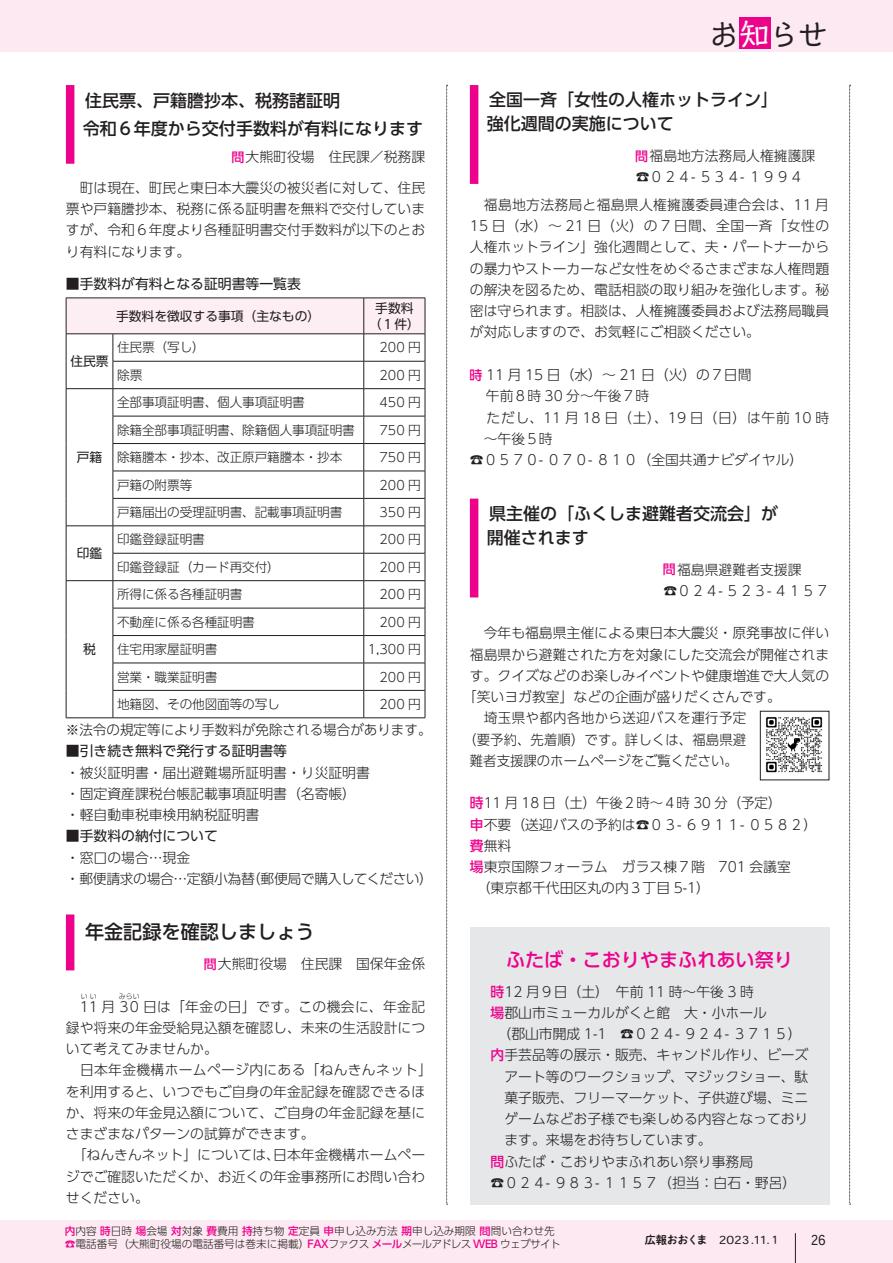
<style>
.page{position:relative;width:893px;height:1263px;background:#fff}
.page>*{position:absolute;margin:0;border:0;box-sizing:border-box;transform-origin:0 0}
.t1{font:31.95px "Talking Std";color:#231f20}
.t2{font:500 19.2px "UD Shin Go Pro";color:#ed028c}
.t3{font:500 19.2px "UD Shin Go Pro";color:#231f20}
.t4{font:500 16.95px/23.9px "UD Shin Go Pro";color:#231f20}
.t5{font:300 13.8px/21.3px "UD Shin Go Pro";color:#231f20}
.t6{font:300 13.8px/21.3px "UD Shin Go Pr 6 N";color:#231f20}
.t7{font:13.8px/21.3px "UD Shin Go Pro";color:#231f20}
.t8{font:300 13.8px "UD Shin Go Pro";letter-spacing:.025em;color:#231f20}
.t9{font:300 13.8px "UD Shin Go Pr 6 N";letter-spacing:.02em;color:#231f20}
.t10{font:300 13.8px "UD Shin Go Pr 6 N";letter-spacing:.025em;color:#231f20}
.t11{font:300 13.8px "UD Shin Go Pro";letter-spacing:.03em;color:#231f20}
.t12{font:300 13.8px "UD Shin Go Pro";letter-spacing:-.045em;color:#231f20}
.t13{font:300 13.8px "UD Shin Go Pro";letter-spacing:-.02em;color:#231f20}
.t14{font:13.8px "Heisei Maru Go Std W4";color:#231f20;scale:.8 1}
.t15{font:300 12.75px "UD Shin Go Pro";letter-spacing:-.01em;color:#231f20}
.t16{font:12.75px "UD Shin Go Pro";color:#231f20}
.t17{font:11.1px "Heisei Maru Go Std W4";color:#231f20}
.t18{font:11.1px "P Shuei NM Go Std N B";letter-spacing:-.035em;color:#231f20}
.t19{font:300 10.65px "UD Shin Go Pro";color:#231f20}
.t20{font:300 10.65px "UD Shin Go Pro";letter-spacing:-.06em;color:#231f20}
.t21{font:300 6.9px "UD Shin Go Pr 6 N";color:#231f20}
.s1{font-weight:500;font-size:13.05px;color:#ed028c}
.s2{font-weight:400}
.s3{font-weight:300}
.s4{color:#fff}
.s5{font-weight:500;color:#ed028c}
.s6{font-family:"UD Shin Go Pro";font-weight:500;font-size:13.05px;color:#ed028c}
.s7{font-weight:500;font-size:10.35px;color:#ed028c}
</style>
<div class="page">
<div style="left:0;top:0;width:893px;height:51px;background:#fce9f1"></div>
<div style="left:739px;top:18px;width:32px;height:31px;background:#ed028c"></div>
<div style="left:0;top:1220px;width:893px;height:43px;background:#fce9f1"></div>
<svg style="left:849px;top:85px;width:2px;height:1120px"></svg>
<svg style="left:446px;top:85px;width:2px;height:1120px"></svg>
<svg style="left:66px;top:298px;width:360px;height:420px"></svg>
<hr style="left:66px;top:717px;width:47px;height:1px;background:#231f20">
<hr style="left:113px;top:717px;width:251px;height:1px;background:#231f20">
<hr style="left:364px;top:717px;width:61px;height:1px;background:#231f20">
<div style="left:470px;top:927px;width:359px;height:277px;background:#e6e7e9"></div>
<div style="left:470px;top:85px;width:8px;height:99px;background:#ed028c"></div>
<div style="left:470px;top:499px;width:8px;height:98px;background:#ed028c"></div>
<img style="left:765px;top:717px;width:58px;height:56px">
<div style="left:760px;top:711px;width:69px;height:69px;border:1px solid #231f20"></div>
<div style="left:66px;top:914px;width:8px;height:56px;background:#ed028c"></div>
<div style="left:66px;top:85px;width:8px;height:79px;background:#ed028c"></div>
<hr style="left:795px;top:1233px;width:1px;height:30px;background:#231f20">
<p class="t4" style="left:66px;top:87px;width:359px;line-height:27.2px;text-indent:19px">住民票、戸籍謄抄本、税務諸証明<br>　令和６年度から交付手数料が有料になります</p>
<p class="t5" style="left:231px;top:146px;width:195px"><span class="s1">問</span>大熊町役場　住民課／税務課</p>
<p class="t5" style="left:66px;top:176px;width:361px;text-align:justify">　町は現在、町民と東日本大震災の被災者に対して、住民票や戸籍謄抄本、税務に係る証明書を無料で交付していますが、令和６年度より各種証明書交付手数料が以下のとおり有料になります。</p>
<p class="t7" style="left:66px;top:272px;width:236px">■手数料が有料となる証明書等一覧表</p>
<p class="t16" style="left:116px;top:306px;width:206px">手数料を徴収する事項（主なもの）</p>
<p class="t16" style="left:375px;top:298px;width:40px">手数料</p>
<p class="t16" style="left:369px;top:313px;width:53px">（１件(</p>
<p class="t16" style="left:70px;top:351px;width:40px">住民票</p>
<p class="t15" style="left:117px;top:337px;width:89px">住民票（写し）</p>
<p class="t15" style="left:117px;top:365px;width:27px">除票</p>
<p class="t15" style="left:380px;top:337px;width:43px">200 円</p>
<p class="t15" style="left:380px;top:365px;width:43px">200 円</p>
<p class="t15" style="left:117px;top:392px;width:189px">全部事項証明書、個人事項証明書</p>
<p class="t15" style="left:380px;top:392px;width:43px">450 円</p>
<p class="t15" style="left:117px;top:419px;width:239px">除籍全部事項証明書、除籍個人事項証明書</p>
<p class="t15" style="left:380px;top:419px;width:43px">750 円</p>
<p class="t16" style="left:77px;top:447px;width:27px">戸籍</p>
<p class="t15" style="left:117px;top:447px;width:227px">除籍謄本・抄本、改正原戸籍謄本・抄本</p>
<p class="t15" style="left:380px;top:447px;width:43px">750 円</p>
<p class="t15" style="left:117px;top:474px;width:77px">戸籍の附票等</p>
<p class="t15" style="left:380px;top:474px;width:43px">200 円</p>
<p class="t15" style="left:117px;top:502px;width:227px">戸籍届出の受理証明書、記載事項証明書</p>
<p class="t15" style="left:380px;top:502px;width:43px">350 円</p>
<p class="t16" style="left:77px;top:543px;width:27px">印鑑</p>
<p class="t15" style="left:117px;top:529px;width:89px">印鑑登録証明書</p>
<p class="t15" style="left:117px;top:557px;width:164px">印鑑登録証（カード再交付）</p>
<p class="t15" style="left:380px;top:529px;width:43px">200 円</p>
<p class="t15" style="left:380px;top:557px;width:43px">200 円</p>
<p class="t15" style="left:117px;top:584px;width:127px">所得に係る各種証明書</p>
<p class="t15" style="left:380px;top:584px;width:43px">200 円</p>
<p class="t15" style="left:117px;top:611px;width:139px">不動産に係る各種証明書</p>
<p class="t15" style="left:380px;top:611px;width:43px">200 円</p>
<p class="t16" style="left:83px;top:639px;width:14px">税</p>
<p class="t15" style="left:117px;top:639px;width:102px">住宅用家屋証明書</p>
<p class="t15" style="left:368px;top:639px;width:54px">1,300 円</p>
<p class="t15" style="left:117px;top:666px;width:102px">営業・職業証明書</p>
<p class="t15" style="left:380px;top:666px;width:43px">200 円</p>
<p class="t15" style="left:117px;top:694px;width:164px">地籍図、その他図面等の写し</p>
<p class="t5" style="left:66px;top:740px;width:306px"><span class="s2">■引き続き無料で発行する証明書等<br></span>・被災証明書・届出避難場所証明書・り災証明書・固定資産課税台帳記載事項証明書（名寄帳(・軽自動車税車検用納税証明書</p>
<p class="t7" style="left:66px;top:825px;width:154px">■手数料の納付について<span class="s3">・窓口の場合…現金</span></p>
<p class="t12" style="left:247px;top:867px;width:188px">（郵便局で購入してください(</p>
<p class="t15" style="left:380px;top:694px;width:43px">200 円</p>
<p class="t5" style="left:66px;top:719px;width:367px">※法令の規定等により手数料が免除される場合があります。</p>
<p class="t13" style="left:66px;top:867px;width:190px">・郵便請求の場合…定額小為替</p>
<p class="t1" style="left:708px;top:10px;width:122px">お<span class="s4">知</span>らせ</p>
<p class="t4" style="left:470px;top:88px;width:310px;text-indent:19px">全国一斉「女性の人権ホットライン「　強化週間の実施について</p>
<p class="t5" style="left:635px;top:145px;width:182px"><span class="s1">問</span>福島地方法務局人権擁護課☎０２４- ５３４- １９９４</p>
<p class="t5" style="left:470px;top:193px;width:361px;text-align:justify">　福島地方法務局と福島県人権擁護委員連合会は、11 月15 日（水）～ 21 日（火）の 7 日間、全国一斉「女性の人権ホットライン」強化週間として、夫・パートナーからの暴力やストーカーなど女性をめぐるさまざまな人権問題の解決を図るため、電話相談の取り組みを強化します。秘密は守られます。相談は、人権擁護委員および法務局職員が対応しますので、お気軽にご相談ください。</p>
<p class="t5" style="left:469px;top:364px;width:284px"><span class="s1">時</span> 11 月 15 日（水）～ 21 日（火）の７日間</p>
<p class="t5" style="left:486px;top:385px;width:165px">午前８時 30 分～午後７時</p>
<p class="t8" style="left:470px;top:406px;width:361px">　ただし、11 月 18 日（土）、19 日（日）は午前 10 時</p>
<p class="t5" style="left:484px;top:427px;width:71px">～午後５時</p>
<p class="t5" style="left:470px;top:449px;width:335px">☎０５７０- ０７０- ８１０（全国共通ナビダイヤル(</p>
<p class="t4" style="left:470px;top:501px;width:310px;text-indent:19px">県主催の「ふくしま避難者交流会」が　開催されます</p>
<p class="t5" style="left:663px;top:558px;width:168px"><span class="s1">問</span>福島県避難者支援課<br>☎０２４-５２３-４１５７</p>
<p class="t5" style="left:470px;top:622px;width:361px">　今年も福島県主催による東日本大震災・原発事故に伴い</p>
<p class="t5" style="left:470px;top:643px;width:361px">福島県から避難された方を対象にした交流会が開催されま</p>
<p class="t5" style="left:470px;top:664px;width:361px">す。クイズなどのお楽しみイベントや健康増進で大人気の</p>
<p class="t5" style="left:463px;top:686px;width:319px">「笑いヨガ教室」などの企画が盛りだくさんです。</p>
<p class="t11" style="left:484px;top:707px;width:264px">埼玉県や都内各地から送迎バスを運行予定</p>
<p class="t5" style="left:463px;top:728px;width:285px">（要予約、先着順）です。詳しくは、福島県避</p>
<p class="t5" style="left:470px;top:749px;width:270px">難者支援課のホームページをご覧ください。</p>
<p class="t5" style="left:470px;top:792px;width:349px"><span class="s5">時</span>11 月 18 日（土）午後２時～４時 30 分（予定(<br><span class="s5">申</span>不要（送迎バスの予約は☎０３- ６９１１- ０５８２(<span class="s5">費</span>無料<br><span class="s5">場</span>東京国際フォーラム　ガラス棟７階　701 会議室<br>　（東京都千代田区丸の内３丁目 5-1(</p>
<p class="t3" style="left:66px;top:916px;width:250px">　年金記録を確認しましょう</p>
<p class="t6" style="left:204px;top:952px;width:223px"><span class="s6">問</span>大熊町役場　住民課　国保年金係</p>
<p class="t10" style="left:80px;top:995px;width:347px">11 月 30 日は「年金の日」です。この機会に、年金記</p>
<p class="t2" style="left:506px;top:944px;width:289px">ふたば・こおりやまふれあい祭り</p>
<p class="t5" style="left:491px;top:980px;width:265px"><span class="s5">時</span>12 月９日（土）　午前 11 時～午後 3 時</p>
<p class="t5" style="left:491px;top:1001px;width:278px"><span class="s5">場</span>郡山市ミューカルがくと館　大・小ホール</p>
<p class="t5" style="left:620px;top:1023px;width:183px">☎０２４- ９２４- ３７１５(</p>
<p class="t21" style="left:81px;top:990px;width:18px">いい</p>
<p class="t21" style="left:119px;top:990px;width:22px">みらい</p>
<p class="t6" style="left:66px;top:1016px;width:361px">録や将来の年金受給見込額を確認し、未来の生活設計につ</p>
<p class="t6" style="left:66px;top:1037px;width:154px">いて考えてみませんか。</p>
<p class="t9" style="left:66px;top:1059px;width:368px">　日本年金機構ホームページ内にある「ねんきんネット「</p>
<p class="t6" style="left:66px;top:1080px;width:361px">を利用すると、いつでもご自身の年金記録を確認できるほ</p>
<p class="t6" style="left:66px;top:1101px;width:361px">か、将来の年金見込額について、ご自身の年金記録を基に</p>
<p class="t6" style="left:66px;top:1123px;width:250px">さまざまなパターンの試算ができます。</p>
<p class="t6" style="left:273px;top:1144px;width:154px">日本年金機構ホームペー</p>
<p class="t5" style="left:491px;top:1023px;width:117px">　（郡山市開成 1-1</p>
<p class="t5" style="left:491px;top:1044px;width:319px"><span class="s5">内</span>手芸品等の展示・販売、キャンドル作り、ビーズ</p>
<p class="t5" style="left:504px;top:1065px;width:306px">アート等のワークショップ、マジックショー、駄</p>
<p class="t5" style="left:504px;top:1086px;width:306px">菓子販売、フリーマーケット、子供遊び場、ミニ</p>
<p class="t5" style="left:504px;top:1108px;width:306px">ゲームなどお子様でも楽しめる内容となっており</p>
<p class="t5" style="left:504px;top:1129px;width:209px">ます。来場をお待ちしています。</p>
<p class="t5" style="left:491px;top:1150px;width:264px"><span class="s5">問</span>ふたば・こおりやまふれあい祭り事務局</p>
<p class="t5" style="left:491px;top:1171px;width:307px">☎０２４- ９８３- １１５７（担当：白石・野呂(</p>
<p class="t6" style="left:66px;top:1144px;width:361px">　「ねんきんネット」については、<br>ジでご確認いただくか、お近くの年金事務所にお問い合わせください。</p>
<p class="t19" style="left:65px;top:1222px;width:491px"><span class="s5">内</span>内容<span class="s5">時</span>日時<span class="s5">場</span>会場<span class="s5">対</span>対象<span class="s5">費</span>費用<span class="s5">持</span>持ち物<span class="s5">定</span>定員<span class="s5">申</span>申し込み方法<span class="s5">期</span>申し込み期限<span class="s7">問</span>問い合わせ先</p>
<p class="t18" style="left:645px;top:1231px;width:64px">広報おおくま</p>
<p class="t14" style="left:811px;top:1231px;width:20px">26</p>
<p class="t17" style="left:719px;top:1232px;width:63px">2023 .11.１</p>
<p class="t20" style="left:307px;top:1235px;width:255px"><span class="s5">FAX</span>ファクス<span class="s5">メール</span>メールアドレス <span class="s5">WEB</span> ウェブサイト</p>
<p class="t19" style="left:65px;top:1235px;width:246px"><span class="s5">☎</span>電話番号（大熊町役場の電話番号は巻末に掲載）</p>
</div>
